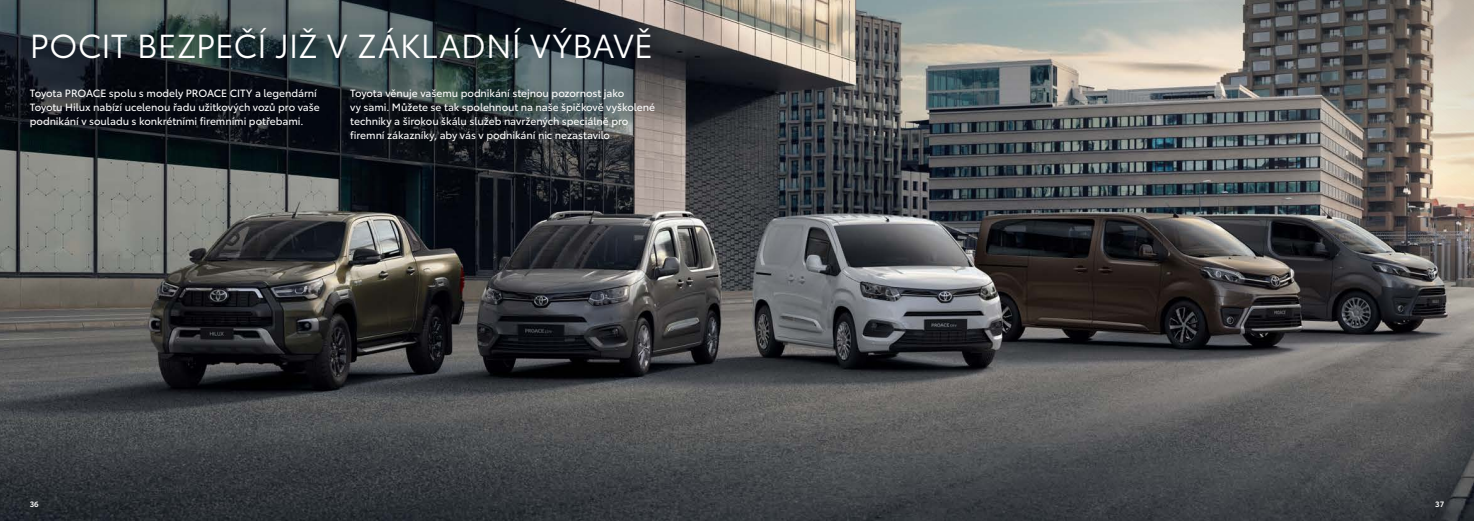
<style>
.page{position:relative;width:1474px;height:521px;background:#fff}
.page>*{position:absolute;margin:0;border:0;box-sizing:border-box;transform-origin:0 0}
.t1{font:32.81px "Toyota Type";letter-spacing:.005em;color:#fff}
.t2{font:10.41px/13.9px "Toyota Type";letter-spacing:-.01em;color:#fff}
.t3{font:600 7.7px "Toyota Type";color:#fff}
</style>
<div class="page">
<img style="left:0;top:0;width:737px;height:521px">
<svg style="left:737px;top:0;width:736px;height:521px;background:#5d5d5d"></svg>
<h1 class="t1" style="left:30px;top:22px;width:625px">POCIT BEZPEČÍ JIŽ V ZÁKLADNÍ VÝBAVĚ</h1>
<p class="t2" style="left:30px;top:85px;width:291px">Toyota PROACE spolu s modely PROACE CITY a legendární<br>Toyotu Hilux nabízí ucelenou řadu užitkových vozů pro vaše podnikání v souladu s konkrétními firemními potřebami.</p>
<p class="t2" style="left:350px;top:85px;width:306px">Toyota věnuje vašemu podnikání stejnou pozornost jako<br>vy sami. Můžete se tak spolehnout na naše špičkově vyškolené techniky a širokou škálu služeb navržených speciálně pro firemní zákazníky, aby vás v podnikání nic nezastavilo</p>
<p class="t3" style="left:30px;top:498px;width:11px">36</p>
<p class="t3" style="left:1434px;top:498px;width:11px">37</p>
</div>
